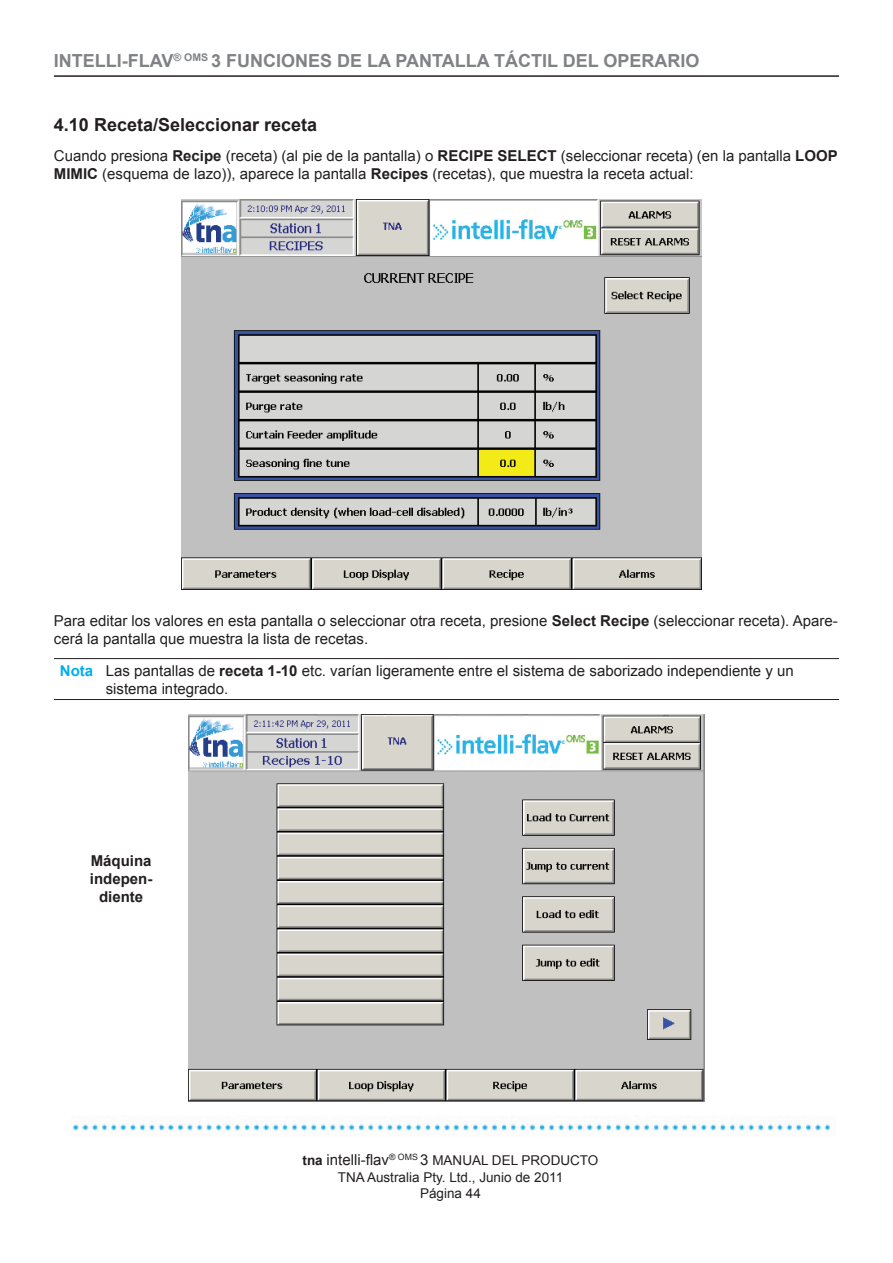
<style>
.page{position:relative;width:893px;height:1263px;background:#fff}
.page>*{position:absolute;margin:0;border:0;box-sizing:border-box;transform-origin:0 0}
.t1{font:700 18px "Arial";color:#808285}
.t2{font:700 18px "Arial";color:#231f20}
.t3{font:15px/18px "Arial";color:#231f20}
.t4{font:700 15px/18px "Arial";color:#231f20;text-align:center}
.t5{font:13.5px/16.2px "Arial";color:#231f20;text-align:center}
.s1{font-weight:700}
.s2{font-weight:700;color:#00aeef}
.s3{font-size:15px}
</style>
<div class="page">
<img style="left:72px;top:1117px;width:758px;height:19px">
<hr style="left:54px;top:75px;width:785px;height:2px;background:#231f20">
<img style="left:181px;top:200px;width:520px;height:390px">
<hr style="left:54px;top:658px;width:785px;height:1px;background:#231f20">
<hr style="left:54px;top:699px;width:785px;height:1px;background:#231f20">
<img style="left:188px;top:715px;width:516px;height:386px">
<p class="t1" style="left:54px;top:51px;width:647px">INTELLI-FLAV<sup>®</sup> <sup>OMS</sup> 3 FUNCIONES DE LA PANTALLA TÁCTIL DEL OPERARIO</p>
<p class="t2" style="left:54px;top:115px;width:265px">4.10 Receta/Seleccionar receta</p>
<p class="t3" style="left:54px;top:147px;width:785px">Cuando presiona <span class="s1">Recipe</span> (receta) (al pie de la pantalla) o <span class="s1">RECIPE SELECT</span> (seleccionar receta) (en la pantalla <span class="s1">LOOP<br>MIMIC</span> (esquema de lazo)), aparece la pantalla <span class="s1">Recipes</span> (recetas), que muestra la receta actual:</p>
<p class="t3" style="left:54px;top:612px;width:785px">Para editar los valores en esta pantalla o seleccionar otra receta, presione <span class="s1">Select Recipe</span> (seleccionar receta). Apare&shy;cerá la pantalla que muestra la lista de recetas.</p>
<p class="t3" style="left:106px;top:661px;width:689px;text-indent:-46px"><span class="s2">Nota</span> Las pantallas de <span class="s1">receta 1-10</span> etc. varían ligeramente entre el sistema de saborizado independiente y un sistema integrado.</p>
<p class="t4" style="left:90px;top:851px;width:64px">Máquina indepen&shy;diente</p>
<p class="t5" style="left:302px;top:1153px;width:297px"><span class="s1">tna</span> <span class="s3">intelli-flav</span><sup>®</sup> <sup>OMS</sup> <span class="s3">3</span> MANUAL DEL PRODUCTO<br>TNA Australia Pty. Ltd., Junio de 2011<br>Página 44</p>
</div>
